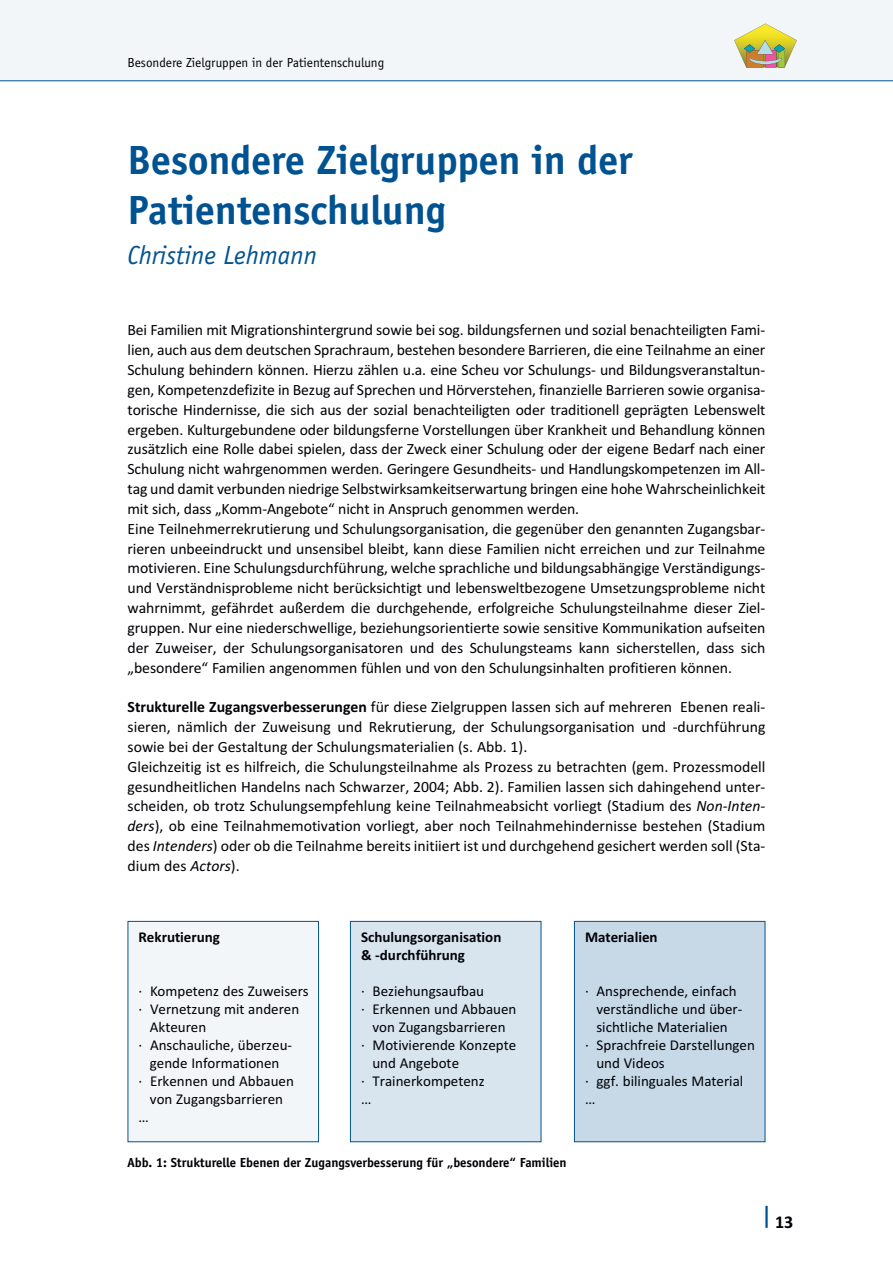
<style>
.page{position:relative;width:893px;height:1263px;background:#fff}
.page>*{position:absolute;margin:0;border:0;box-sizing:border-box;transform-origin:0 0}
.t1{font:700 42px/50.4px "Officina Sans";color:#005291}
.t2{font:italic 27px "Officina Sans";color:#005291}
.t3{font:700 18px "Calibri";color:#000006}
.t4{font:15.75px/19.8px "Calibri";letter-spacing:-.005em;color:#000006}
.t5{font:15px "Calibri";color:#000006}
.t6{font:700 15px/18px "Calibri";color:#000006}
.t7{font:700 13.5px "Officina Sans";color:#000006}
.t8{font:13.5px "Officina Sans";color:#000006}
.s1{font-weight:700}
.s2{font-style:italic}
</style>
<div class="page">
<div style="left:0;top:0;width:893px;height:81px;background:#f2f6f9"></div>
<hr style="left:765px;top:1206px;width:3px;height:22px;background:#005291">
<hr style="left:0;top:80px;width:893px;height:1px;background:#005291">
<svg style="left:734px;top:24px;width:63px;height:43px"></svg>
<div style="left:128px;top:922px;width:190px;height:219px;background:#f2f6f9"></div>
<div style="left:128px;top:921px;width:191px;height:221px;border:1px solid #005291"></div>
<div style="left:351px;top:922px;width:190px;height:219px;background:#d9e5ee"></div>
<div style="left:350px;top:921px;width:191px;height:221px;border:1px solid #005291"></div>
<div style="left:575px;top:922px;width:190px;height:219px;background:#c7d9e7"></div>
<div style="left:574px;top:921px;width:191px;height:221px;border:1px solid #005291"></div>
<hr style="left:0;top:0;width:1px;height:81px;background:#f2f6f9">
<p class="t8" style="left:128px;top:54px;width:258px">Besondere Zielgruppen in der Patientenschulung</p>
<h1 class="t1" style="left:128px;top:134px;width:507px">Besondere Zielgruppen in der<br>Patientenschulung</h1>
<h2 class="t2" style="left:128px;top:239px;width:191px">Christine Lehmann</h2>
<p class="t4" style="left:128px;top:320px;width:639px">Bei Familien mit Migrationshintergrund sowie bei sog. bildungsfernen und sozial benachteiligten Fami&shy;lien, auch aus dem deutschen Sprachraum, bestehen besondere Barrieren, die eine Teilnahme an einer Schulung behindern können. Hierzu zählen u.a. eine Scheu vor Schulungs- und Bildungsveranstaltun&shy;gen, Kompetenzdefizite in Bezug auf Sprechen und Hörverstehen, finanzielle Barrieren sowie organisa&shy;torische Hindernisse, die sich aus der sozial benachteiligten oder traditionell geprägten Lebenswelt ergeben. Kulturgebundene oder bildungsferne Vorstellungen über Krankheit und Behandlung können zusätzlich eine Rolle dabei spielen, dass der Zweck einer Schulung oder der eigene Bedarf nach einer Schulung nicht wahrgenommen werden. Geringere Gesundheits- und Handlungskompetenzen im All&shy;tag und damit verbunden niedrige Selbstwirksamkeitserwartung bringen eine hohe Wahrscheinlichkeit mit sich, dass „Komm-Angebote“ nicht in Anspruch genommen werden.<br>Eine Teilnehmerrekrutierung und Schulungsorganisation, die gegenüber den genannten Zugangsbar&shy;rieren unbeeindruckt und unsensibel bleibt, kann diese Familien nicht erreichen und zur Teilnahme motivieren. Eine Schulungsdurchführung, welche sprachliche und bildungsabhängige Verständigungs&shy;und Verständnisprobleme nicht berücksichtigt und lebensweltbezogene Umsetzungsprobleme nicht wahrnimmt, gefährdet außerdem die durchgehende, erfolgreiche Schulungsteilnahme dieser Ziel&shy;gruppen. Nur eine niederschwellige, beziehungsorientierte sowie sensitive Kommunikation aufseiten der Zuweiser, der Schulungsorganisatoren und des Schulungsteams kann sicherstellen, dass sich „besondere“ Familien angenommen fühlen und von den Schulungsinhalten profitieren können.</p>
<p class="t4" style="left:128px;top:697px;width:639px"><span class="s1">Strukturelle Zugangsverbesserungen</span> für diese Zielgruppen lassen sich auf mehreren Ebenen reali&shy;sieren, nämlich der Zuweisung und Rekrutierung, der Schulungsorganisation und -durchführung sowie bei der Gestaltung der Schulungsmaterialien (s. Abb. 1).<br>Gleichzeitig ist es hilfreich, die Schulungsteilnahme als Prozess zu betrachten (gem. Prozessmodell gesundheitlichen Handelns nach Schwarzer, 2004; Abb. 2). Familien lassen sich dahingehend unter&shy;scheiden, ob trotz Schulungsempfehlung keine Teilnahmeabsicht vorliegt (Stadium des <span class="s2">Non-Inten&shy;ders</span>), ob eine Teilnahmemotivation vorliegt, aber noch Teilnahmehindernisse bestehen (Stadium des <span class="s2">Intenders</span>) oder ob die Teilnahme bereits initiiert ist und durchgehend gesichert werden soll (Sta&shy;dium des <span class="s2">Actors</span>).</p>
<p class="t6" style="left:139px;top:928px;width:83px">Rekrutierung</p>
<p class="t5" style="left:139px;top:982px;width:172px">· Kompetenz des Zuweisers</p>
<p class="t5" style="left:139px;top:1000px;width:162px">· Vernetzung mit anderen</p>
<p class="t5" style="left:150px;top:1018px;width:58px">Akteuren</p>
<p class="t5" style="left:139px;top:1036px;width:155px">· Anschauliche, überzeu-</p>
<p class="t5" style="left:150px;top:1054px;width:131px">gende Informationen</p>
<p class="t5" style="left:139px;top:1072px;width:157px">· Erkennen und Abbauen</p>
<p class="t5" style="left:150px;top:1090px;width:135px">von Zugangsbarrieren</p>
<p class="t5" style="left:139px;top:1108px;width:12px">…</p>
<p class="t6" style="left:361px;top:928px;width:142px">Schulungsorganisation &amp; -durchführung</p>
<p class="t5" style="left:361px;top:982px;width:125px">· Beziehungsaufbau</p>
<p class="t5" style="left:361px;top:1000px;width:157px">· Erkennen und Abbauen</p>
<p class="t5" style="left:372px;top:1018px;width:135px">von Zugangsbarrieren</p>
<p class="t5" style="left:361px;top:1036px;width:157px">· Motivierende Konzepte</p>
<p class="t5" style="left:372px;top:1054px;width:88px">und Angebote</p>
<p class="t5" style="left:361px;top:1072px;width:125px">· Trainerkompetenz</p>
<p class="t5" style="left:361px;top:1090px;width:12px">…</p>
<p class="t7" style="left:128px;top:1154px;width:441px">Abb. 1: Strukturelle Ebenen der Zugangsverbesserung für „besondere“ Familien</p>
<p class="t6" style="left:585px;top:928px;width:74px">Materialien</p>
<p class="t5" style="left:585px;top:982px;width:153px">· Ansprechende, einfach</p>
<p class="t5" style="left:596px;top:1000px;width:148px">verständliche und über-</p>
<p class="t5" style="left:596px;top:1018px;width:133px">sichtliche Materialien</p>
<p class="t5" style="left:585px;top:1036px;width:171px">· Sprachfreie Darstellungen</p>
<p class="t5" style="left:596px;top:1054px;width:70px">und Videos</p>
<p class="t5" style="left:585px;top:1072px;width:160px">· ggf. bilinguales Material</p>
<p class="t5" style="left:585px;top:1090px;width:12px">…</p>
<p class="t3" style="left:775px;top:1211px;width:20px">13</p>
</div>
